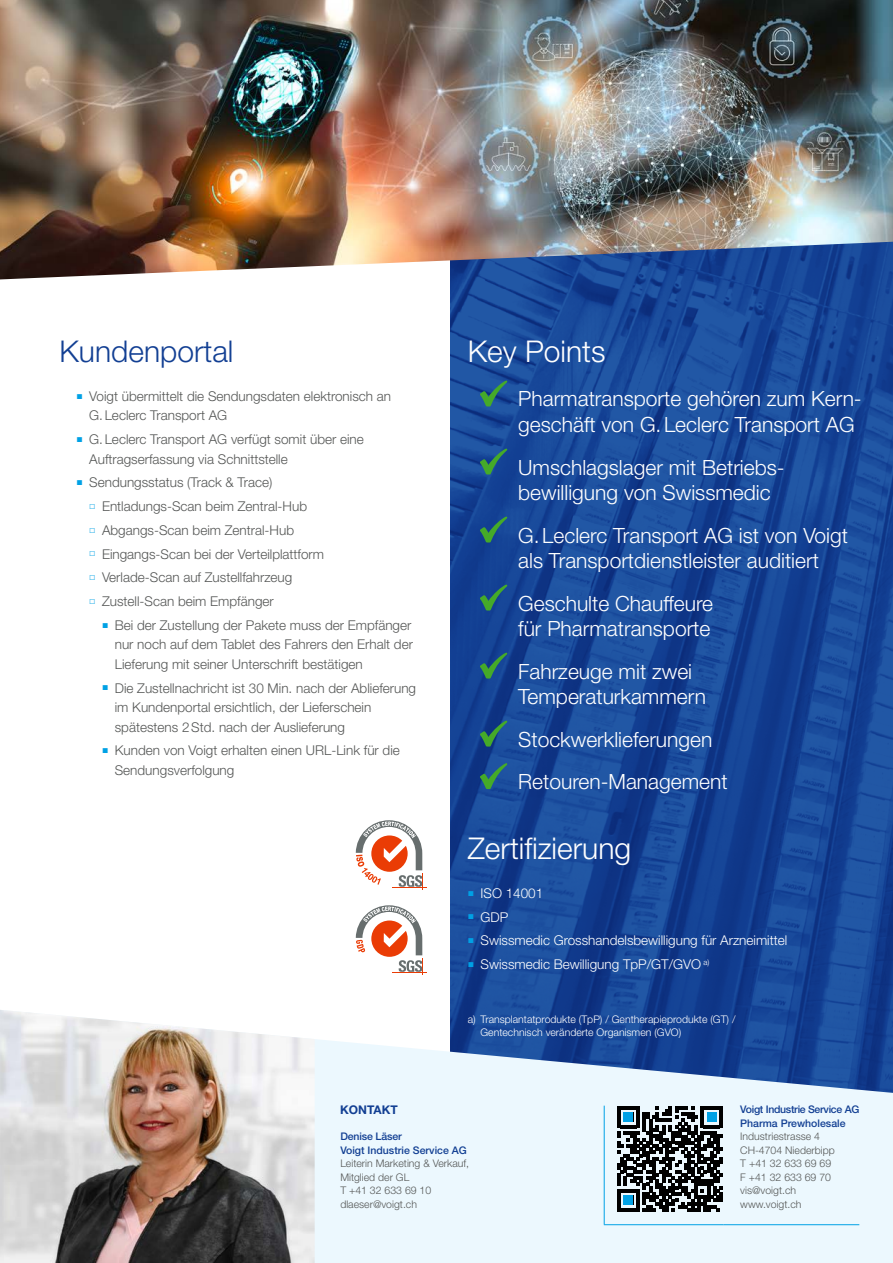
<style>
.page{position:relative;width:893px;height:1263px;background:#fff}
.page>*{position:absolute;margin:0;border:0;box-sizing:border-box;transform-origin:0 0}
.t1{font:300 30px "Helvetica Neue LT Std";color:#fff}
.t2{font:300 30px "Helvetica Neue LT Std";color:#123f93}
.t3{font:300 21px/25.5px "Helvetica Neue LT Std";color:#fff}
.t4{font:300 13.5px/19.5px "Helvetica Neue LT Std";color:#555756}
.t5{font:300 13.5px "Helvetica Neue LT Std";color:#fff}
.t6{font:700 12px "Helvetica Neue LT Std";color:#123f93}
.t7{font:300 10.5px/13.5px "Helvetica Neue LT Std";color:#555756}
.t8{font:300 10.5px/12.6px "Helvetica Neue LT Std";color:#fff}
.t9{font:500 10.5px/13.5px "Helvetica Neue LT Std";letter-spacing:-.03em;color:#123f93}
.t10{font:500 10.5px/13.5px "Helvetica Neue LT Std";color:#123f93}
</style>
<div class="page">
<img style="left:451px;top:279px;width:442px;height:731px">
<svg style="left:315px;top:1010px;width:578px;height:253px;background:#c0d3e8"></svg>
<img style="left:0;top:1010px;width:315px;height:253px">
<hr style="left:604px;top:1106px;width:1px;height:118px;background:#00a1e5">
<hr style="left:604px;top:1224px;width:119px;height:1px;background:#00a1e5">
<hr style="left:723px;top:1224px;width:136px;height:1px;background:#00a1e5">
<svg style="left:617px;top:1106px;width:106px;height:106px;background:#54585a"></svg>
<div style="left:624px;top:1195px;width:9px;height:10px;background:#00a1e5"></div>
<div style="left:624px;top:1112px;width:9px;height:10px;background:#00a1e5"></div>
<div style="left:707px;top:1112px;width:10px;height:10px;background:#00a1e5"></div>
<img style="left:0;top:0;width:893px;height:279px">
<hr style="left:392px;top:887px;width:35px;height:1px;background:#ea3c05">
<svg style="left:356px;top:820px;width:67px;height:69px"></svg>
<hr style="left:392px;top:972px;width:35px;height:1px;background:#ea3c05">
<svg style="left:356px;top:905px;width:67px;height:70px"></svg>
<svg style="left:480px;top:381px;width:27px;height:25px"></svg>
<svg style="left:480px;top:449px;width:27px;height:25px"></svg>
<svg style="left:480px;top:517px;width:27px;height:25px"></svg>
<svg style="left:480px;top:585px;width:27px;height:25px"></svg>
<svg style="left:480px;top:653px;width:27px;height:25px"></svg>
<svg style="left:480px;top:721px;width:27px;height:25px"></svg>
<svg style="left:480px;top:763px;width:27px;height:26px"></svg>
<h1 class="t2" style="left:60px;top:333px;width:175px">Kundenportal</h1>
<h1 class="t1" style="left:468px;top:333px;width:139px">Key Points</h1>
<p class="t4" style="left:89px;top:386px;width:303px;text-indent:-13px"><sup>■</sup> Voigt übermittelt die Sendungsdaten elektronisch an<br>G.Leclerc Transport AG</p>
<p class="t4" style="left:89px;top:429px;width:276px;text-indent:-13px"><sup>■</sup> G.Leclerc Transport AG verfügt somit über eine<br>Auftragserfassung via Schnittstelle</p>
<p class="t4" style="left:77px;top:472px;width:197px"><sup>■</sup> Sendungsstatus (Track &amp; Trace)</p>
<p class="t4" style="left:89px;top:496px;width:219px"><sup>□</sup> Entladungs-Scan beim Zentral-Hub</p>
<p class="t4" style="left:89px;top:520px;width:206px"><sup>□</sup> Abgangs-Scan beim Zentral-Hub</p>
<p class="t4" style="left:89px;top:544px;width:236px"><sup>□</sup> Eingangs-Scan bei der Verteilplattform</p>
<p class="t4" style="left:89px;top:567px;width:205px"><sup>□</sup> Verlade-Scan auf Zustellfahrzeug</p>
<p class="t4" style="left:89px;top:591px;width:186px"><sup>□</sup> Zustell-Scan beim Empfänger</p>
<p class="t4" style="left:115px;top:615px;width:300px;text-align:justify;text-indent:-13px"><sup>■</sup> Bei der Zustellung der Pakete muss der Empfänger nur noch auf dem Tablet des Fahrers den Erhalt der Lieferung mit seiner Unterschrift bestätigen</p>
<p class="t4" style="left:115px;top:678px;width:303px;text-indent:-13px"><sup>■</sup> Die Zustellnachricht ist 30 Min. nach der Ablieferung im Kundenportal ersichtlich, der Lieferschein spätestens 2Std. nach der Auslieferung</p>
<p class="t4" style="left:115px;top:741px;width:287px;text-indent:-13px"><sup>■</sup> Kunden von Voigt erhalten einen URL-Link für die<br>Sendungsverfolgung</p>
<h2 class="t3" style="left:518px;top:386px;width:342px">Pharmatransporte gehören zum Kern&shy;geschäft von G.Leclerc Transport AG</h2>
<h2 class="t3" style="left:518px;top:454px;width:265px">Umschlagslager mit Betriebs&shy;bewilligung von Swissmedic</h2>
<h2 class="t3" style="left:518px;top:522px;width:331px">G.Leclerc Transport AG ist von Voigt als Transportdienstleister auditiert</h2>
<h2 class="t3" style="left:518px;top:590px;width:196px">Geschulte Chauffeure für Pharmatransporte</h2>
<h2 class="t3" style="left:518px;top:658px;width:189px">Fahrzeuge mit zwei<br>Temperaturkammern</h2>
<h2 class="t3" style="left:518px;top:717px;width:211px;line-height:42.5px">Stockwerklieferungen<br>Retouren-Management</h2>
<h1 class="t1" style="left:468px;top:830px;width:165px">Zertifizierung</h1>
<p class="t5" style="left:468px;top:885px;width:77px"><sup>■</sup> ISO 14001</p>
<p class="t5" style="left:468px;top:909px;width:42px"><sup>■</sup> GDP</p>
<p class="t5" style="left:468px;top:932px;width:321px"><sup>■</sup> Swissmedic Grosshandelsbewilligung für Arzneimittel</p>
<p class="t5" style="left:468px;top:956px;width:243px"><sup>■</sup> Swissmedic Bewilligung TpP/GT/GVO <sup>a)</sup></p>
<p class="t8" style="left:480px;top:1013px;width:256px;text-indent:-13px">a) Transplantatprodukte (TpP) / Gentherapieprodukte (GT) /<br>Gentechnisch veränderte Organismen (GVO)</p>
<p class="t6" style="left:340px;top:1102px;width:59px">KONTAKT</p>
<p class="t9" style="left:740px;top:1102px;width:121px">Voigt Industrie Service AG<br>Pharma Prewholesale</p>
<p class="t7" style="left:740px;top:1129px;width:96px">Industriestrasse 4<br>CH-4704 Niederbipp<br>T +41 32 633 69 69<br>F +41 32 633 69 70 vis@voigt.ch www.voigt.ch</p>
<p class="t10" style="left:340px;top:1129px;width:128px">Denise Läser<br>Voigt Industrie Service AG</p>
<p class="t7" style="left:340px;top:1156px;width:130px">Leiterin Marketing &amp; Verkauf,<br>Mitglied der GL<br>T +41 32 633 69 10 dlaeser@voigt.ch</p>
</div>
